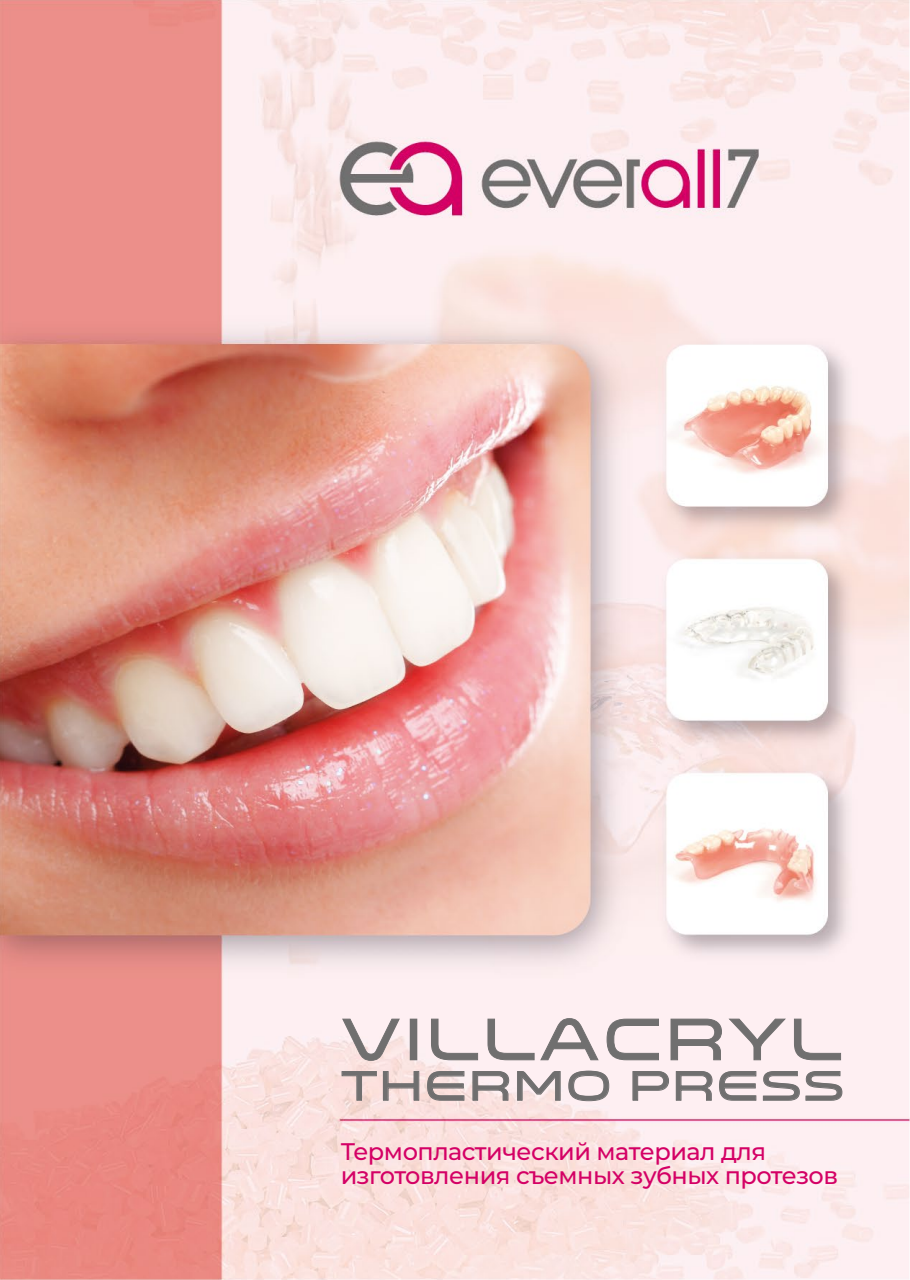
<style>
.page{position:relative;width:910px;height:1280px;background:#fff}
.page>*{position:absolute;margin:0;border:0;box-sizing:border-box;transform-origin:0 0}
.t1{font:59.4px "Venera 700";letter-spacing:.07em;color:#706f6f}
.t2{font:42px "Venera 700";letter-spacing:.06em;color:#706f6f}
.t3{font:500 24px/24px "Montserrat";letter-spacing:-.02em;color:#d40065}
</style>
<div class="page">
<img style="left:0;top:0;width:910px;height:1280px">
<svg style="left:341px;top:1018px;width:59px;height:43px"></svg>
<div style="left:410px;top:1019px;width:7px;height:41px;border:1px solid #706f6f"></div>
<svg style="left:431px;top:1018px;width:47px;height:43px"></svg>
<svg style="left:487px;top:1018px;width:112px;height:43px"></svg>
<svg style="left:606px;top:1018px;width:53px;height:43px"></svg>
<svg style="left:670px;top:1018px;width:52px;height:43px"></svg>
<svg style="left:728px;top:1018px;width:59px;height:43px"></svg>
<svg style="left:794px;top:1018px;width:47px;height:43px"></svg>
<svg style="left:341px;top:1071px;width:36px;height:30px"></svg>
<svg style="left:383px;top:1071px;width:37px;height:30px"></svg>
<svg style="left:427px;top:1071px;width:38px;height:30px"></svg>
<svg style="left:472px;top:1071px;width:37px;height:30px"></svg>
<svg style="left:517px;top:1071px;width:44px;height:30px"></svg>
<svg style="left:568px;top:1070px;width:42px;height:31px"></svg>
<svg style="left:632px;top:1071px;width:37px;height:30px"></svg>
<svg style="left:675px;top:1071px;width:38px;height:30px"></svg>
<svg style="left:719px;top:1071px;width:124px;height:30px"></svg>
<h1 class="t1" style="left:341px;top:1003px;width:502px">VILLACRYL</h1>
<h2 class="t2" style="left:341px;top:1060px;width:504px">THERMO PRESS</h2>
<p class="t3" style="left:341px;top:1139px;width:499px">Термопластический материал для изготовления съемных зубных протезов</p>
</div>
